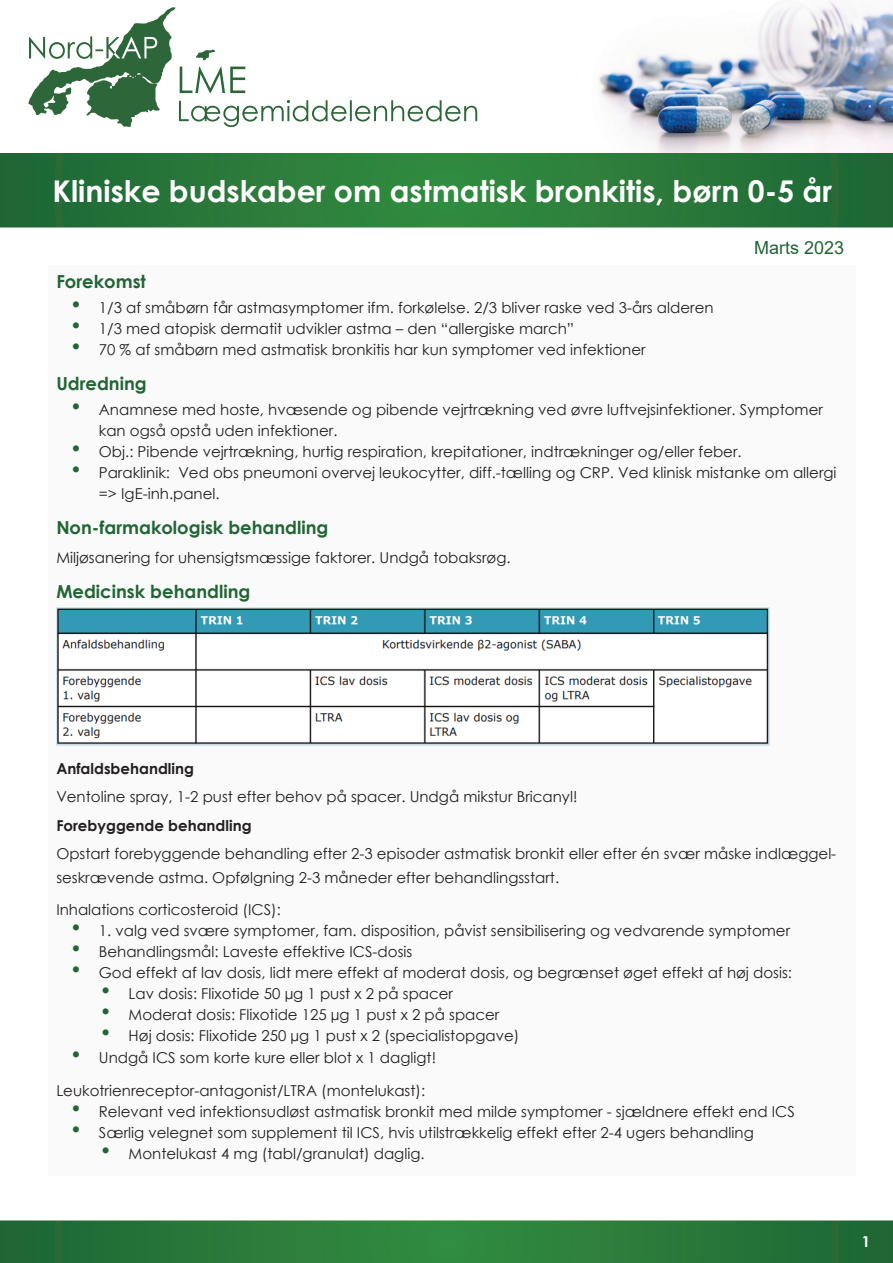
<style>
.page{position:relative;width:893px;height:1263px;background:#fff}
.page>*{position:absolute;margin:0;border:0;box-sizing:border-box;transform-origin:0 0}
.t1{font:700 30px "Century Gothic";color:#fff}
.t2{font:700 18px "Century Gothic";color:#226535}
.t3{font:18px "Arial";color:#226535}
.t4{font:15px/21px "Century Gothic";color:#231f20}
.t5{font:700 15px "Century Gothic";color:#231f20}
.t6{font:700 15px "Century Gothic";color:#fff}
.s1{font-family:"Arial";font-size:24px;color:#226535}
</style>
<div class="page">
<img style="left:477px;top:1px;width:416px;height:152px">
<svg style="left:28px;top:7px;width:449px;height:120px"></svg>
<svg style="left:3px;top:1223px;width:887px;height:37px;background:#29793a"></svg>
<div style="left:48px;top:266px;width:808px;height:910px;background:#fafafa"></div>
<img style="left:56px;top:607px;width:714px;height:139px">
<svg style="left:3px;top:156px;width:887px;height:68px;background:#29783a"></svg>
<h1 class="t1" style="left:53px;top:168px;width:781px">Kliniske budskaber om astmatisk bronkitis, børn 0-5 år</h1>
<p class="t3" style="left:754px;top:235px;width:92px">Marts 2023</p>
<p class="t2" style="left:56px;top:268px;width:91px">Forekomst</p>
<p class="t4" style="left:72px;top:297px;width:643px"><span class="s1">•</span> 1/3 af småbørn får astmasymptomer ifm. forkølelse. 2/3 bliver raske ved 3-års alderen</p>
<p class="t4" style="left:72px;top:318px;width:504px"><span class="s1">•</span> 1/3 med atopisk dermatit udvikler astma – den “allergiske march”</p>
<p class="t4" style="left:72px;top:339px;width:575px"><span class="s1">•</span> 70 % af småbørn med astmatisk bronkitis har kun symptomer ved infektioner</p>
<p class="t2" style="left:56px;top:370px;width:92px">Udredning</p>
<p class="t4" style="left:99px;top:399px;width:726px;text-indent:-27px"><span class="s1">•</span> Anamnese med hoste, hvæsende og pibende vejrtrækning ved øvre luftvejsinfektioner. Symptomer kan også opstå uden infektioner.</p>
<p class="t4" style="left:72px;top:441px;width:671px"><span class="s1">•</span> Obj.: Pibende vejrtrækning, hurtig respiration, krepitationer, indtrækninger og/eller feber.</p>
<p class="t4" style="left:99px;top:462px;width:739px;text-indent:-27px"><span class="s1">•</span> Paraklinik: Ved obs pneumoni overvej leukocytter, diff.-tælling og CRP. Ved klinisk mistanke om allergi =&gt; IgE-inh.panel.</p>
<p class="t2" style="left:56px;top:514px;width:274px">Non-farmakologisk behandling</p>
<p class="t4" style="left:56px;top:546px;width:456px">Miljøsanering for uhensigtsmæssige faktorer. Undgå tobaksrøg.</p>
<p class="t2" style="left:56px;top:577px;width:196px">Medicinsk behandling</p>
<p class="t5" style="left:56px;top:757px;width:139px">Anfaldsbehandling</p>
<p class="t4" style="left:56px;top:786px;width:523px">Ventoline spray, 1-2 pust efter behov på spacer. Undgå mikstur Bricanyl!</p>
<p class="t5" style="left:56px;top:814px;width:197px">Forebyggende behandling</p>
<p class="t4" style="left:56px;top:841px;width:781px;line-height:24px">Opstart forebyggende behandling efter 2-3 episoder astmatisk bronkit eller efter én svær måske indlæggel&shy;seskrævende astma. Opfølgning 2-3 måneder efter behandlingsstart.</p>
<p class="t4" style="left:56px;top:899px;width:226px">Inhalations corticosteroid (ICS):</p>
<p class="t4" style="left:72px;top:920px;width:720px"><span class="s1">•</span> 1. valg ved svære symptomer, fam. disposition, påvist sensibilisering og vedvarende symptomer</p>
<p class="t4" style="left:72px;top:941px;width:342px"><span class="s1">•</span> Behandlingsmål: Laveste effektive ICS-dosis</p>
<p class="t4" style="left:72px;top:962px;width:722px"><span class="s1">•</span> God effekt af lav dosis, lidt mere effekt af moderat dosis, og begrænset øget effekt af høj dosis:</p>
<p class="t4" style="left:102px;top:983px;width:353px"><span class="s1">•</span> Lav dosis: Flixotide 50 µg 1 pust x 2 på spacer</p>
<p class="t4" style="left:102px;top:1004px;width:399px"><span class="s1">•</span> Moderat dosis: Flixotide 125 µg 1 pust x 2 på spacer</p>
<p class="t4" style="left:102px;top:1025px;width:419px"><span class="s1">•</span> Høj dosis: Flixotide 250 µg 1 pust x 2 (specialistopgave)</p>
<p class="t4" style="left:56px;top:1041px;width:381px;line-height:32.5px;text-indent:16px"><span class="s1">•</span> Undgå ICS som korte kure eller blot x 1 dagligt!<br>Leukotrienreceptor-antagonist/LTRA (montelukast):</p>
<p class="t4" style="left:72px;top:1100px;width:724px"><span class="s1">•</span> Relevant ved infektionsudløst astmatisk bronkit med milde symptomer - sjældnere effekt end ICS</p>
<p class="t4" style="left:72px;top:1121px;width:683px"><span class="s1">•</span> Særlig velegnet som supplement til ICS, hvis utilstrækkelig effekt efter 2-4 ugers behandling</p>
<p class="t4" style="left:102px;top:1142px;width:324px"><span class="s1">•</span> Montelukast 4 mg (tabl/granulat) daglig.</p>
<p class="t6" style="left:862px;top:1230px;width:10px">1</p>
</div>
